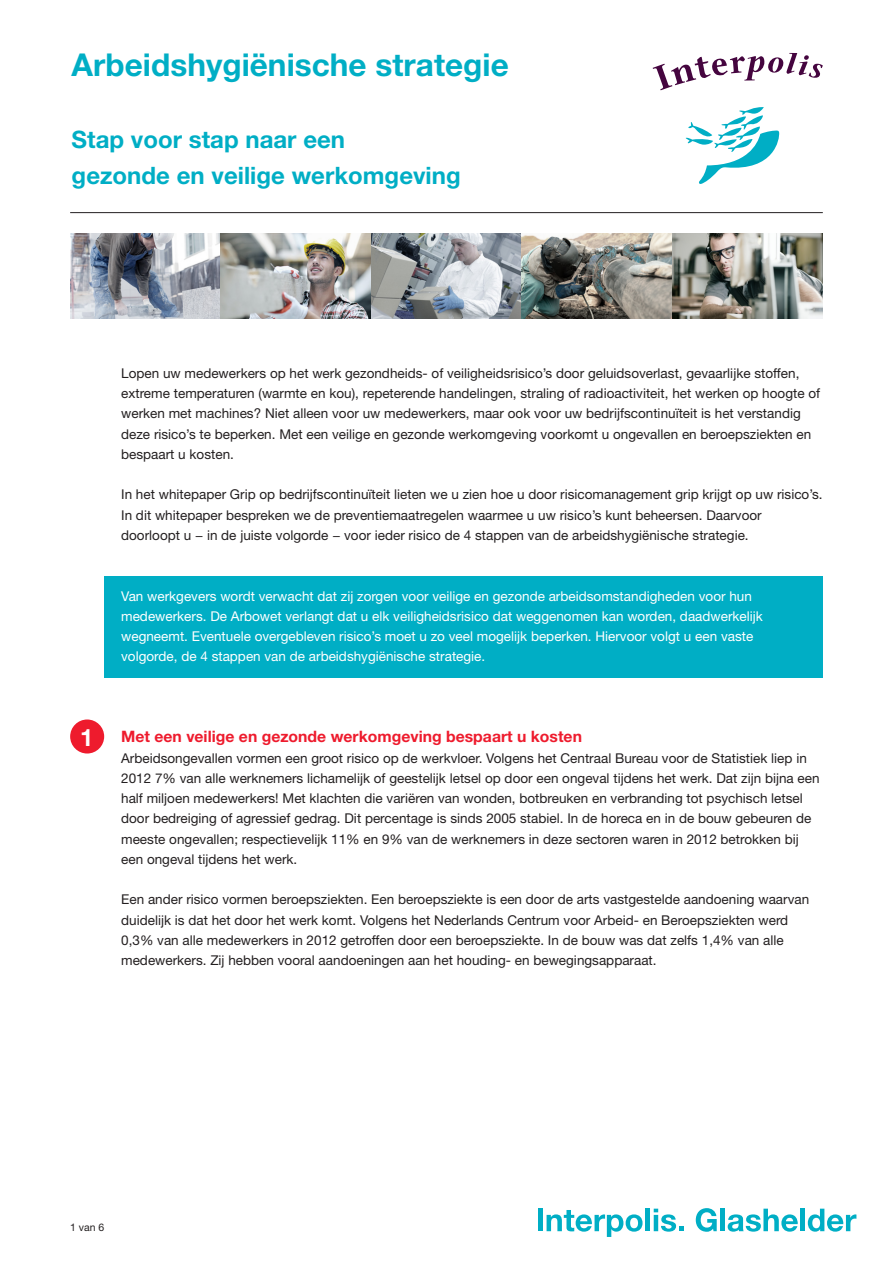
<style>
.page{position:relative;width:893px;height:1263px;background:#fff}
.page>*{position:absolute;margin:0;border:0;box-sizing:border-box;transform-origin:0 0}
.Normaal{font:700 31.5px "Helvetica Neue";color:#00aec5}
.Normaal-2{font:700 24px/36px "Helvetica Neue";color:#00aec5}
.Normaal-3{font:700 24px "Helvetica Neue";color:#fff}
.Kop_onderdeel{font:700 15.75px "Helvetica Neue";color:#ee1b2d}
.Opsomming_2{font:13.5px/20.2px "Helvetica Neue";color:#231f20}
.Opsomming_2-2{font:13.5px/20.2px "Helvetica Neue";color:#fff}
.Helvetica8{font:10.5px "Helvetica Neue";color:#231f20}
</style>
<div class="page">
<div style="left:538px;top:1209px;width:5px;height:22px;background:#00aec5"></div>
<svg style="left:547px;top:1210px;width:95px;height:27px"></svg>
<hr style="left:646px;top:1209px;width:4px;height:22px;background:#00aec5">
<svg style="left:654px;top:1209px;width:30px;height:22px"></svg>
<svg style="left:696px;top:1208px;width:21px;height:24px"></svg>
<div style="left:720px;top:1209px;width:5px;height:22px;background:#00aec5"></div>
<svg style="left:728px;top:1209px;width:70px;height:23px"></svg>
<div style="left:800px;top:1209px;width:5px;height:22px;background:#00aec5"></div>
<svg style="left:808px;top:1209px;width:48px;height:23px"></svg>
<svg style="left:653px;top:53px;width:170px;height:37px"></svg>
<svg style="left:685px;top:107px;width:95px;height:77px"></svg>
<hr style="left:70px;top:212px;width:753px;height:1px;background:#231f20">
<div style="left:104px;top:577px;width:719px;height:101px;background:#00aec5"></div>
<div style="left:70px;top:719px;width:34px;height:34px;background:#ee1b2d;border-radius:50%"></div>
<img style="left:70px;top:234px;width:753px;height:85px">
<p class="Normaal" style="left:72px;top:45px;width:439px">Arbeidshygiënische strategie</p>
<p class="Normaal-2" style="left:72px;top:121px;width:391px">Stap voor stap naar een<br>gezonde en veilige werkomgeving</p>
<p class="Opsomming_2" style="left:121px;top:363px;width:700px">Lopen uw medewerkers op het werk gezondheids- of veiligheidsrisico’s door geluidsoverlast, gevaarlijke stoffen, extreme temperaturen (warmte en kou), repeterende handelingen, straling of radioactiviteit, het werken op hoogte of werken met machines? Niet alleen voor uw medewerkers, maar ook voor uw bedrijfscontinuïteit is het verstandig deze risico’s te beperken. Met een veilige en gezonde werkomgeving voorkomt u ongevallen en beroepsziekten en bespaart u kosten.</p>
<p class="Opsomming_2" style="left:121px;top:484px;width:703px">In het whitepaper Grip op bedrijfscontinuïteit lieten we u zien hoe u door risicomanagement grip krijgt op uw risico’s.<br>In dit whitepaper bespreken we de preventiemaatregelen waarmee u uw risico’s kunt beheersen. Daarvoor doorloopt u − in de juiste volgorde − voor ieder risico de 4 stappen van de arbeidshygiënische strategie.</p>
<p class="Normaal-3" style="left:80px;top:722px;width:15px">1</p>
<p class="Opsomming_2-2" style="left:121px;top:585px;width:643px">Van werkgevers wordt verwacht dat zij zorgen voor veilige en gezonde arbeidsomstandigheden voor hun medewerkers. De Arbowet verlangt dat u elk veiligheidsrisico dat weggenomen kan worden, daadwerkelijk wegneemt. Eventuele overgebleven risico’s moet u zo veel mogelijk beperken. Hiervoor volgt u een vaste volgorde, de 4 stappen van de arbeidshygiënische strategie.</p>
<p class="Kop_onderdeel" style="left:121px;top:727px;width:462px">Met een veilige en gezonde werkomgeving bespaart u kosten</p>
<p class="Opsomming_2" style="left:121px;top:747px;width:700px">Arbeidsongevallen vormen een groot risico op de werkvloer. Volgens het Centraal Bureau voor de Statistiek liep in 2012 7% van alle werknemers lichamelijk of geestelijk letsel op door een ongeval tijdens het werk. Dat zijn bijna een half miljoen medewerkers! Met klachten die variëren van wonden, botbreuken en verbranding tot psychisch letsel door bedreiging of agressief gedrag. Dit percentage is sinds 2005 stabiel. In de horeca en in de bouw gebeuren de meeste ongevallen; respectievelijk 11% en 9% van de werknemers in deze sectoren waren in 2012 betrokken bij een ongeval tijdens het werk.</p>
<p class="Opsomming_2" style="left:121px;top:889px;width:690px">Een ander risico vormen beroepsziekten. Een beroepsziekte is een door de arts vastgestelde aandoening waarvan duidelijk is dat het door het werk komt. Volgens het Nederlands Centrum voor Arbeid- en Beroepsziekten werd 0,3% van alle medewerkers in 2012 getroffen door een beroepsziekte. In de bouw was dat zelfs 1,4% van alle medewerkers. Zij hebben vooral aandoeningen aan het houding- en bewegingsapparaat.</p>
<p class="Helvetica8" style="left:70px;top:1221px;width:36px">1 van 6</p>
</div>
